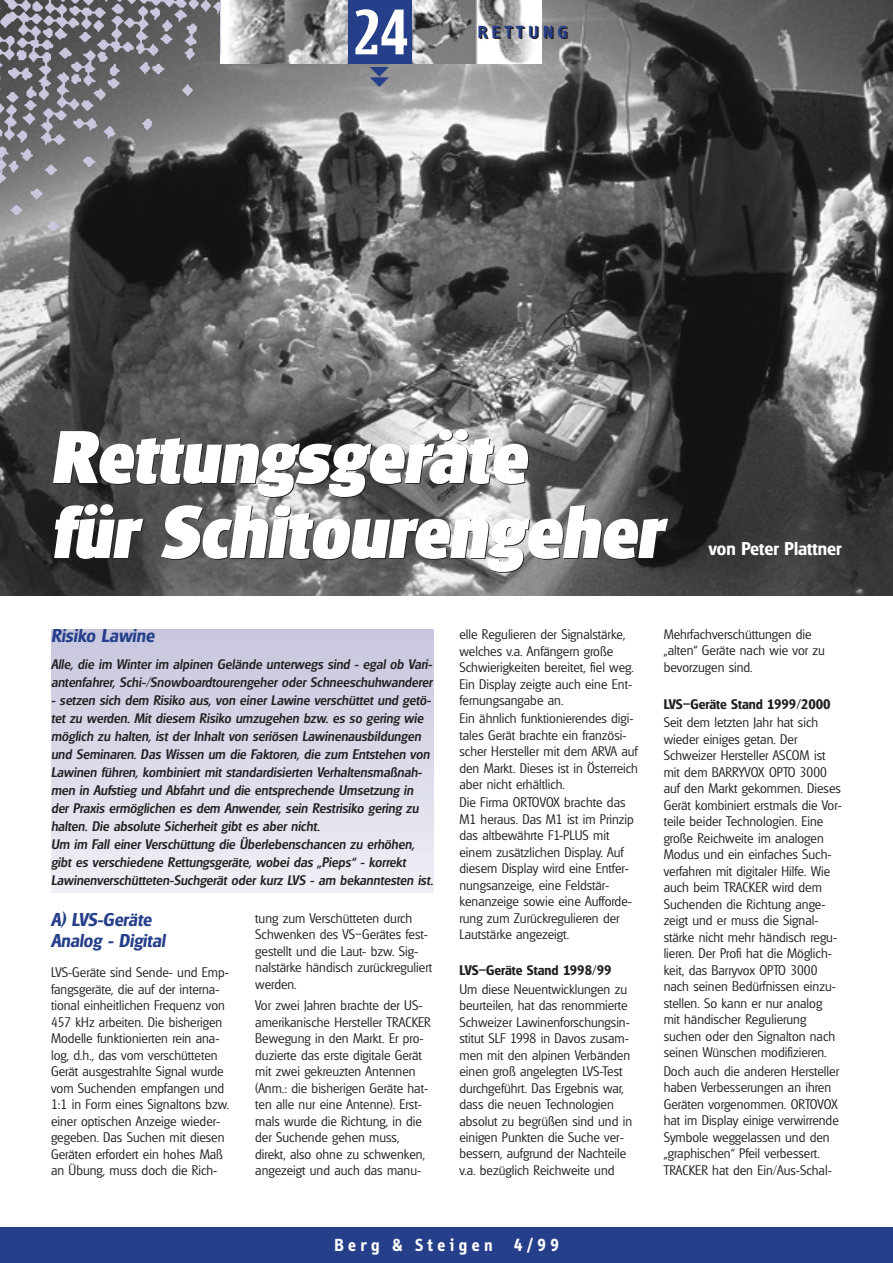
<style>
.page{position:relative;width:893px;height:1263px;background:#fff}
.page>*{position:absolute;margin:0;border:0;box-sizing:border-box;transform-origin:0 0}
.t1{font:italic 800 72px/75px "Glasgow";color:#fff}
.t2{font:54px "Techno";color:#fff}
.t3{font:italic 600 18px/21px "Glasgow";color:#263f8a}
.t4{font:700 18px "Info";letter-spacing:.245em;color:#fff}
.t5{font:600 18px "Glasgow";color:#fff}
.t6{font:700 18px "Info";letter-spacing:.245em;color:#231f20}
.t7{font:300 13.5px/16.5px "Glasgow";color:#231f20}
.t8{font:italic 500 13.5px/18px "Glasgow";color:#231f20}
.t9{font:600 13.5px "Glasgow";color:#231f20}
</style>
<div class="page">
<img style="left:1px;top:0;width:891px;height:595px">
<div style="left:1px;top:1227px;width:891px;height:35px;background:#263f8a"></div>
<img style="left:421px;top:0;width:117px;height:64px">
<img style="left:220px;top:0;width:201px;height:64px">
<div style="left:348px;top:0;width:64px;height:64px;background:#263f8a"></div>
<img style="left:1px;top:0;width:219px;height:376px">
<div style="left:51px;top:629px;width:383px;height:8px;background:#c8c7de"></div>
<div style="left:51px;top:633px;width:383px;height:10px;background:#c9c8df"></div>
<div style="left:51px;top:639px;width:383px;height:11px;background:#cac9df"></div>
<div style="left:51px;top:646px;width:383px;height:11px;background:#cbcae0"></div>
<div style="left:51px;top:653px;width:383px;height:11px;background:#cbcbe0"></div>
<div style="left:51px;top:660px;width:383px;height:11px;background:#cccce1"></div>
<div style="left:51px;top:667px;width:383px;height:10px;background:#cdcce1"></div>
<div style="left:51px;top:674px;width:383px;height:10px;background:#cecde1"></div>
<div style="left:51px;top:680px;width:383px;height:11px;background:#cfcee3"></div>
<div style="left:51px;top:687px;width:383px;height:11px;background:#d0cfe3"></div>
<div style="left:51px;top:694px;width:383px;height:11px;background:#d1d0e4"></div>
<div style="left:51px;top:701px;width:383px;height:11px;background:#d2d2e4"></div>
<div style="left:51px;top:708px;width:383px;height:10px;background:#d3d3e5"></div>
<div style="left:51px;top:715px;width:383px;height:10px;background:#d4d4e5"></div>
<div style="left:51px;top:721px;width:383px;height:11px;background:#d5d5e6"></div>
<div style="left:51px;top:728px;width:383px;height:11px;background:#d6d6e7"></div>
<div style="left:51px;top:735px;width:383px;height:11px;background:#d7d7e8"></div>
<div style="left:51px;top:742px;width:383px;height:11px;background:#d8d7e8"></div>
<div style="left:51px;top:749px;width:383px;height:10px;background:#d9d8e9"></div>
<div style="left:51px;top:755px;width:383px;height:11px;background:#dadae9"></div>
<div style="left:51px;top:762px;width:383px;height:11px;background:#dbdbea"></div>
<div style="left:51px;top:769px;width:383px;height:11px;background:#dcdceb"></div>
<div style="left:51px;top:776px;width:383px;height:11px;background:#ddddec"></div>
<div style="left:51px;top:783px;width:383px;height:10px;background:#dedeec"></div>
<div style="left:51px;top:790px;width:383px;height:10px;background:#dfe0ed"></div>
<div style="left:51px;top:796px;width:383px;height:11px;background:#e1e1ed"></div>
<div style="left:51px;top:803px;width:383px;height:11px;background:#e2e2ee"></div>
<div style="left:51px;top:810px;width:383px;height:11px;background:#e3e3ee"></div>
<div style="left:51px;top:817px;width:383px;height:11px;background:#e4e4ef"></div>
<div style="left:51px;top:824px;width:383px;height:10px;background:#e5e5f0"></div>
<div style="left:51px;top:831px;width:383px;height:10px;background:#e6e6f0"></div>
<div style="left:51px;top:837px;width:383px;height:11px;background:#e7e7f1"></div>
<div style="left:51px;top:844px;width:383px;height:11px;background:#e8e8f1"></div>
<div style="left:51px;top:851px;width:383px;height:11px;background:#e9eaf2"></div>
<div style="left:51px;top:858px;width:383px;height:11px;background:#ebebf4"></div>
<div style="left:51px;top:865px;width:383px;height:10px;background:#ececf4"></div>
<div style="left:51px;top:871px;width:383px;height:11px;background:#ecedf5"></div>
<div style="left:51px;top:878px;width:383px;height:11px;background:#eeeff5"></div>
<div style="left:51px;top:885px;width:383px;height:7px;background:#eff0f6"></div>
<svg style="left:370px;top:67px;width:19px;height:20px"></svg>
<h2 class="t2" style="left:354px;top:0;width:55px">24</h2>
<h3 class="t6" style="left:479px;top:26px;width:91px">RETTUNG</h3>
<h1 class="t1" style="left:51px;top:426px;width:611px">Rettungsgeräte<br>für Schitourengeher</h1>
<h3 class="t5" style="left:708px;top:542px;width:134px">von Peter Plattner</h3>
<h3 class="t3" style="left:51px;top:627px;width:105px">Risiko Lawine</h3>
<p class="t8" style="left:51px;top:657px;width:383px">Alle, die im Winter im alpinen Gelände unterwegs sind - egal ob Vari&shy;antenfahrer, Schi-/Snowboardtourengeher oder Schneeschuhwanderer</p>
<p class="t8" style="left:51px;top:693px;width:383px">- setzen sich dem Risiko aus, von einer Lawine verschüttet und getö&shy;tet zu werden. Mit diesem Risiko umzugehen bzw. es so gering wie möglich zu halten, ist der Inhalt von seriösen Lawinenausbildungen und Seminaren. Das Wissen um die Faktoren, die zum Entstehen von Lawinen führen, kombiniert mit standardisierten Verhaltensmaßnah&shy;men in Aufstieg und Abfahrt und die entsprechende Umsetzung in der Praxis ermöglichen es dem Anwender, sein Restrisiko gering zu halten. Die absolute Sicherheit gibt es aber nicht.<br>Um im Fall einer Verschüttung die Überlebenschancen zu erhöhen, gibt es verschiedene Rettungsgeräte, wobei das „Pieps“ - korrekt Lawinenverschütteten-Suchgerät oder kurz LVS - am bekanntesten ist.</p>
<h3 class="t3" style="left:51px;top:911px;width:116px">A) LVS-Geräte<br>Analog - Digital</h3>
<p class="t7" style="left:51px;top:965px;width:180px">LVS-Geräte sind Sende- und Emp&shy;fangsgeräte, die auf der interna&shy;tional einheitlichen Frequenz von<br>457 kHz arbeiten. Die bisherigen<br>Modelle funktionierten rein ana&shy;log, d.h., das vom verschütteten<br>Gerät ausgestrahlte Signal wurde vom Suchenden empfangen und<br>1:1 in Form eines Signaltons bzw. einer optischen Anzeige wieder&shy;gegeben. Das Suchen mit diesen<br>Geräten erfordert ein hohes Maß an Übung, muss doch die Rich-</p>
<p class="t7" style="left:255px;top:911px;width:178px">tung zum Verschütteten durch<br>Schwenken des VS–Gerätes fest&shy;gestellt und die Laut- bzw. Sig&shy;nalstärke händisch zurückreguliert werden.</p>
<p class="t7" style="left:255px;top:998px;width:177px">Vor zwei Jahren brachte der US&shy;amerikanische Hersteller TRACKER<br>Bewegung in den Markt. Er pro&shy;duzierte das erste digitale Gerät mit zwei gekreuzten Antennen (Anm.: die bisherigen Geräte hat&shy;ten alle nur eine Antenne). Erst&shy;mals wurde die Richtung, in die der Suchende gehen muss, direkt, also ohne zu schwenken, angezeigt und auch das manu-</p>
<p class="t7" style="left:459px;top:627px;width:176px">elle Regulieren der Signalstärke, welches v.a. Anfängern große<br>Schwierigkeiten bereitet, fiel weg.<br>Ein Display zeigte auch eine Ent&shy;fernungsangabe an.</p>
<p class="t7" style="left:459px;top:711px;width:180px">Ein ähnlich funktionierendes digi&shy;tales Gerät brachte ein französi&shy;scher Hersteller mit dem ARVA auf den Markt. Dieses ist in Österreich aber nicht erhältlich.</p>
<p class="t7" style="left:459px;top:795px;width:176px">Die Firma ORTOVOX brachte das<br>M1 heraus. Das M1 ist im Prinzip das altbewährte F1-PLUS mit einem zusätzlichen Display. Auf diesem Display wird eine Entfer&shy;nungsanzeige, eine Feldstär&shy;kenanzeige sowie eine Aufforde&shy;rung zum Zurückregulieren der<br>Lautstärke angezeigt.</p>
<p class="t9" style="left:459px;top:965px;width:154px">LVS–Geräte Stand 1998/99</p>
<p class="t7" style="left:459px;top:982px;width:174px">Um diese Neuentwicklungen zu beurteilen, hat das renommierte<br>Schweizer Lawinenforschungsin&shy;stitut SLF 1998 in Davos zusam&shy;men mit den alpinen Verbänden einen groß angelegten LVS-Test durchgeführt. Das Ergebnis war, dass die neuen Technologien absolut zu begrüßen sind und in einigen Punkten die Suche ver&shy;bessern, aufgrund der Nachteile v.a. bezüglich Reichweite und</p>
<h3 class="t4" style="left:334px;top:1238px;width:226px">Berg &amp; Steigen 4/99</h3>
<p class="t7" style="left:663px;top:627px;width:163px">Mehrfachverschüttungen die „alten“ Geräte nach wie vor zu bevorzugen sind.</p>
<p class="t9" style="left:663px;top:699px;width:168px">LVS–Geräte Stand 1999/2000</p>
<p class="t7" style="left:663px;top:716px;width:180px">Seit dem letzten Jahr hat sich wieder einiges getan. Der<br>Schweizer Hersteller ASCOM ist mit dem BARRYVOX OPTO 3000 auf den Markt gekommen. Dieses<br>Gerät kombiniert erstmals die Vor&shy;teile beider Technologien. Eine große Reichweite im analogen<br>Modus und ein einfaches Such&shy;verfahren mit digitaler Hilfe. Wie auch beim TRACKER wird dem<br>Suchenden die Richtung ange&shy;zeigt und er muss die Signal&shy;stärke nicht mehr händisch regu&shy;lieren. Der Profi hat die Möglich&shy;keit, das Barryvox OPTO 3000 nach seinen Bedürfnissen einzu&shy;stellen. So kann er nur analog<br>mit händischer Regulierung suchen oder den Signalton nach seinen Wünschen modifizieren.</p>
<p class="t7" style="left:663px;top:1064px;width:177px">Doch auch die anderen Hersteller haben Verbesserungen an ihren<br>Geräten vorgenommen. ORTOVOX hat im Display einige verwirrende<br>Symbole weggelassen und den „graphischen“ Pfeil verbessert.<br>TRACKER hat den Ein/Aus-Schal-</p>
</div>
